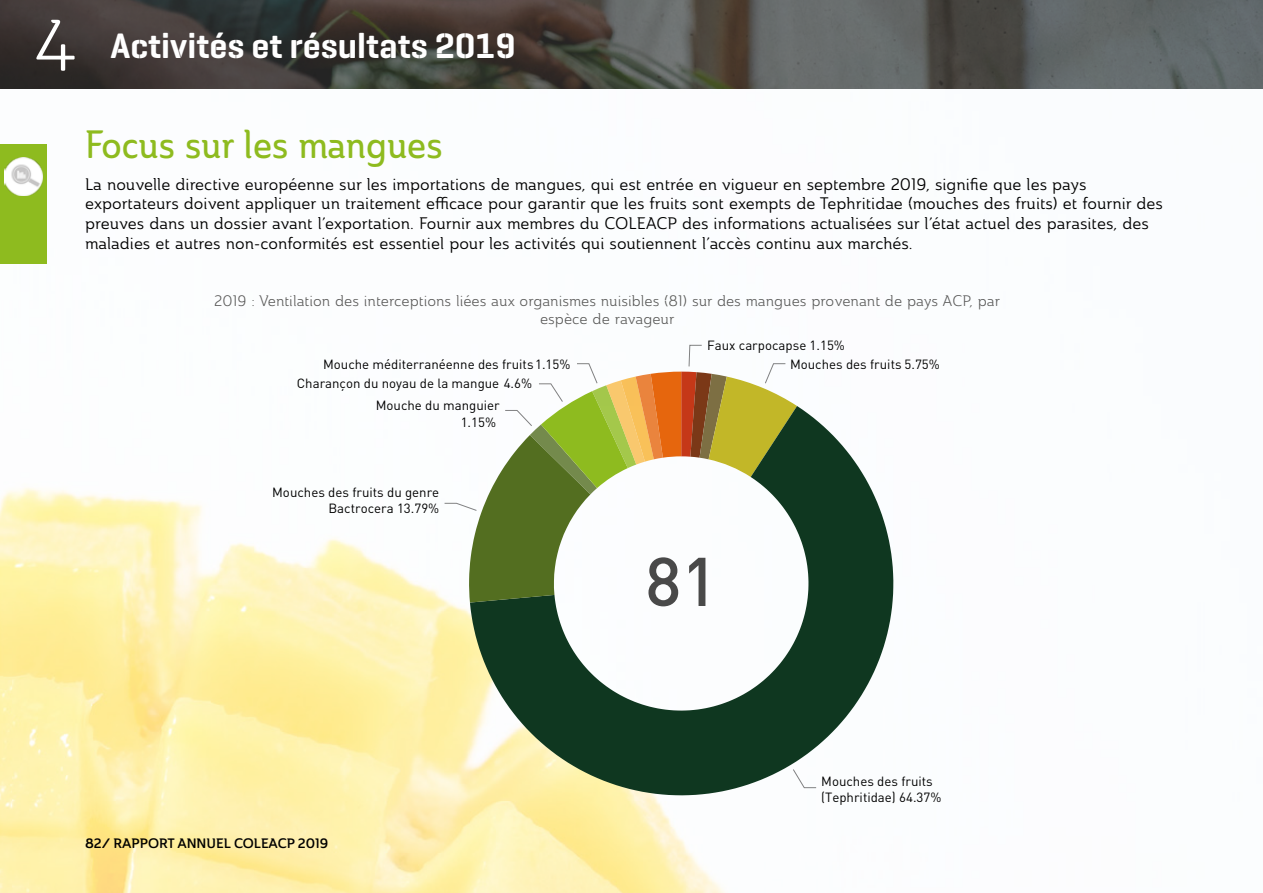
<style>
.page{position:relative;width:1263px;height:893px;background:#fff}
.page>*{position:absolute;margin:0;border:0;box-sizing:border-box;transform-origin:0 0}
.t1{font:500 67.8px "DIN Pro";color:#494949}
._1__Titre{font:39px "Ainslie Con Med";color:#8ebb1f}
.t2{font:600 36px "Geogrotesque Stencil A";color:#fff}
.Body{font:16.5px/19.8px "Ainslie Nor Reg";color:#000}
.Titre_graph{font:15px/18px "Ainslie Nor Boo";color:#575756;text-align:center}
.t3{font:13.5px "Ainslie Nor Dem";color:#000}
.t4{font:13.2px/15.9px "DIN Pro";color:#000}
.s1{font-family:"Ainslie Nor Boo";font-weight:400;font-size:72px}
</style>
<div class="page">
<img style="left:0;top:144px;width:894px;height:749px">
<svg style="left:470px;top:406px;width:423px;height:389px;fill:#0f3720"></svg>
<svg style="left:793px;top:769px;width:23px;height:19px"></svg>
<svg style="left:445px;top:345px;width:352px;height:258px"></svg>
<svg style="left:0;top:0;width:1263px;height:89px;background:#4d4d4a"></svg>
<div style="left:0;top:145px;width:47px;height:119px;background:#8ebb1f"></div>
<img style="left:4px;top:157px;width:39px;height:39px">
<h3 class="t2" style="left:34px;top:23px;width:484px"><span class="s1">4</span> Activités et résultats 2019</h3>
<p class="_1__Titre" style="left:85px;top:120px;width:359px">Focus sur les mangues</p>
<p class="Body" style="left:85px;top:174px;width:1079px">La nouvelle directive européenne sur les importations de mangues, qui est entrée en vigueur en septembre 2019, signifie que les pays exportateurs doivent appliquer un traitement efficace pour garantir que les fruits sont exempts de Tephritidae (mouches des fruits) et fournir des preuves dans un dossier avant l’exportation. Fournir aux membres du COLEACP des informations actualisées sur l’état actuel des parasites, des maladies et autres non-conformités est essentiel pour les activités qui soutiennent l’accès continu aux marchés.</p>
<p class="Titre_graph" style="left:214px;top:292px;width:787px">2019 : Ventilation des interceptions liées aux organismes nuisibles (81) sur des mangues provenant de pays ACP, par espèce de ravageur</p>
<p class="t4" style="left:297px;top:354px;width:275px;line-height:19.4px;text-indent:26px">Mouche méditerranéenne des fruits 1.15%<br>Charançon du noyau de la mangue 4.6%</p>
<p class="t4" style="left:376px;top:396px;width:126px;line-height:17.1px;text-align:right">Mouche du manguier<br>1.15%</p>
<p class="t4" style="left:272px;top:484px;width:169px;text-align:right">Mouches des fruits du genre<br>Bactrocera 13.79%</p>
<p class="t3" style="left:85px;top:834px;width:245px">82/ RAPPORT ANNUEL COLEACP 2019</p>
<p class="t4" style="left:790px;top:335px;width:151px;line-height:19.6px;text-indent:-83px">Faux carpocapse 1.15%<br>Mouches des fruits 5.75%</p>
<p class="t1" style="left:645px;top:535px;width:74px">81</p>
<p class="t4" style="left:821px;top:773px;width:122px">Mouches des fruits (Tephritidae) 64.37%</p>
</div>
